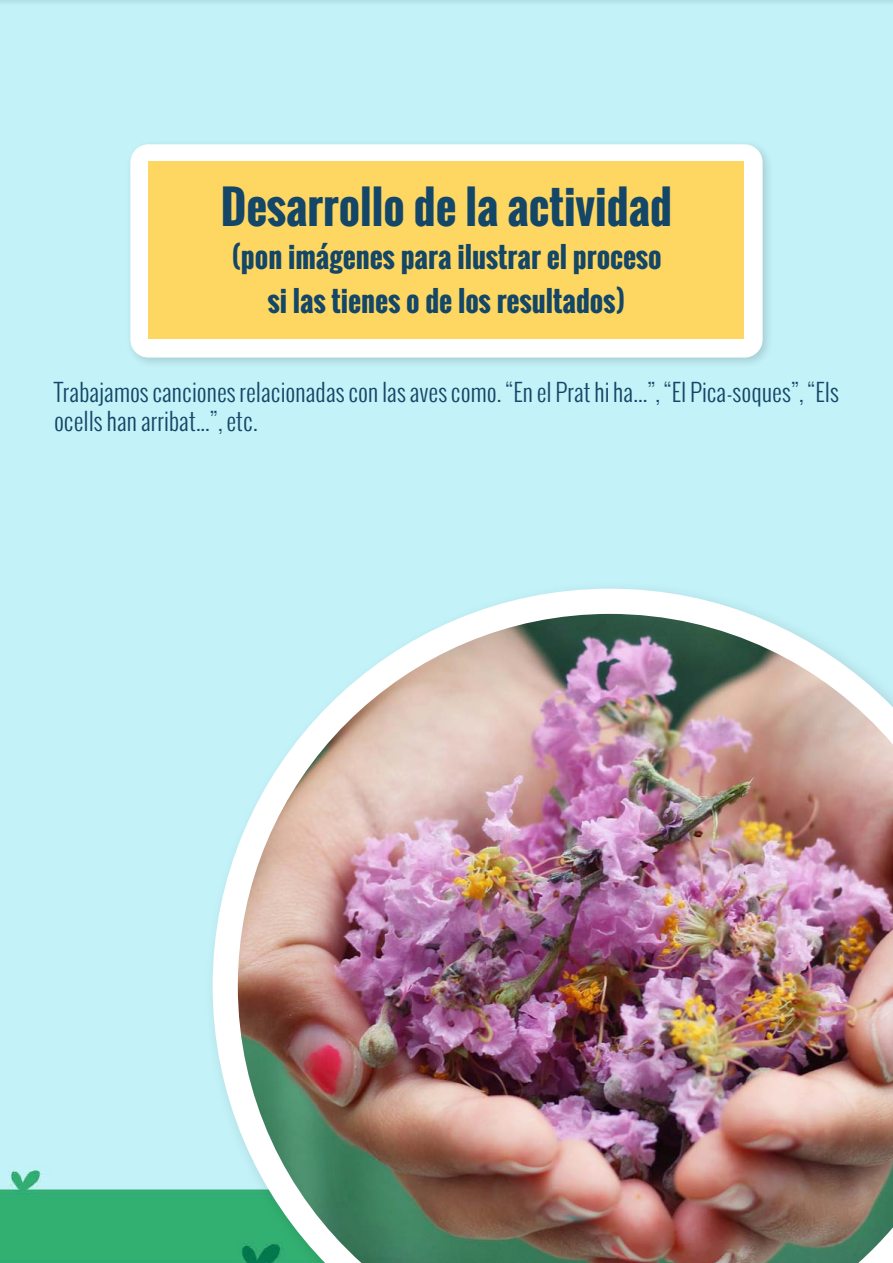
<style>
.page{position:relative;width:893px;height:1263px;background:#c3f2f8}
.page>*{position:absolute;margin:0;border:0;box-sizing:border-box;transform-origin:0 0}
.t1{font:700 45px "Oswald";color:#144667}
.t2{font:700 28.5px/43.5px "Oswald";color:#144667;text-align:center}
.t3{font:300 24px/28.8px "Oswald";color:#144667}
</style>
<div class="page">
<div style="left:125px;top:139px;width:649px;height:230px;background:#000;opacity:.15"></div>
<div style="left:130px;top:144px;width:633px;height:214px;background:#fff;border-radius:18px"></div>
<div style="left:149px;top:161px;width:595px;height:178px;background:#fed762"></div>
<div style="left:203px;top:579px;width:690px;height:684px;background:#c3f2f8"></div>
<svg style="left:213px;top:589px;width:539px;height:674px"></svg>
<img style="left:238px;top:614px;width:655px;height:649px">
<h1 class="t1" style="left:221px;top:173px;width:453px">Desarrollo de la actividad</h1>
<p class="t2" style="left:231px;top:236px;width:432px">(pon imágenes para ilustrar el proceso si las tienes o de los resultados)</p>
<p class="t3" style="left:54px;top:378px;width:786px">Trabajamos canciones relacionadas con las aves como. “En el Prat hi ha...”, “El Pica-soques”, “Els ocells han arribat...”, etc.</p>
</div>
